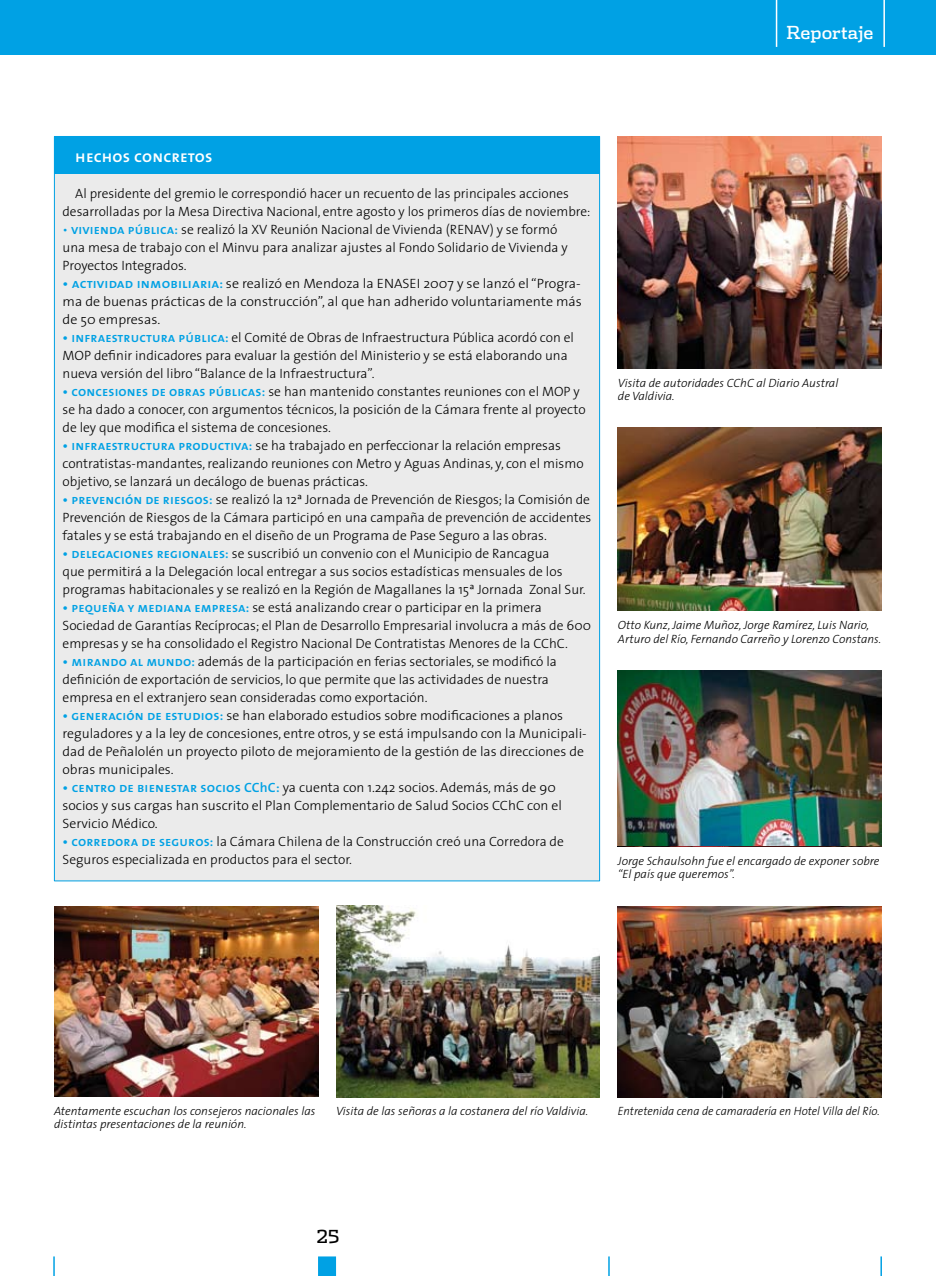
<style>
.page{position:relative;width:936px;height:1276px;background:#fff}
.page>*{position:absolute;margin:0;border:0;box-sizing:border-box;transform-origin:0 0}
.t1{font:18px "Dispatch";color:#fff}
.t2{font:18px "Dispatch";color:#000}
.t3{font:16.5px "The Sans Semi Bold Caps";letter-spacing:.01em;color:#fff}
.t4{font:300 13.5px/18px "The Sans";color:#000}
.t5{font:300 13.5px/18px "The Sans";color:#000;text-align:justify;scale:1.04 1}
.t6{font:italic 300 12px/13.5px "The Sans";color:#000}
.t7{font:italic 300 12px "The Sans";color:#000;scale:.95 1}
.s1{color:#00a1e4}
.s2{font-family:"The Sans Semi Bold Caps";font-weight:400;color:#00a1e4}
.s3{font-weight:600;color:#00a1e4}
</style>
<div class="page">
<div style="left:0;top:0;width:935px;height:54px;background:#00a1e4"></div>
<div style="left:54px;top:136px;width:545px;height:745px;background:#ebebeb"></div>
<div style="left:54px;top:136px;width:545px;height:38px;background:#00a1e4"></div>
<hr style="left:775px;top:0;width:2px;height:47px;background:#fff">
<hr style="left:883px;top:0;width:1px;height:47px;background:#fff">
<img style="left:618px;top:136px;width:263px;height:232px">
<img style="left:618px;top:427px;width:263px;height:183px">
<img style="left:618px;top:906px;width:263px;height:191px">
<hr style="left:53px;top:1256px;width:2px;height:20px;background:#00a1e4">
<div style="left:318px;top:1256px;width:18px;height:20px;background:#00a1e4"></div>
<svg style="left:608px;top:1256px;width:1px;height:20px"></svg>
<svg style="left:880px;top:1256px;width:1px;height:20px"></svg>
<img style="left:54px;top:906px;width:264px;height:190px">
<img style="left:618px;top:670px;width:263px;height:176px">
<img style="left:336px;top:905px;width:264px;height:192px">
<h1 class="t1" style="left:786px;top:21px;width:89px">Reportaje</h1>
<p class="t3" style="left:75px;top:143px;width:139px">hechos concretos</p>
<p class="t4" style="left:63px;top:184px;width:529px;text-indent:13px">Al presidente del gremio le correspondió hacer un recuento de las principales acciones desarrolladas por la Mesa Directiva Nacional, entre agosto y los primeros días de noviembre:</p>
<p class="t4" style="left:63px;top:220px;width:506px"><span class="s1">•</span> <span class="s2">vivienda pública:</span> se realizó la XV Reunión Nacional de Vivienda (RENAV) y se formó una mesa de trabajo con el Minvu para analizar ajustes al Fondo Solidario de Vivienda y<br>Proyectos Integrados.</p>
<p class="t5" style="left:63px;top:274px;width:501px"><span class="s2">• actividad inmobiliaria:</span> se realizó en Mendoza la ENASEI 2007 y se lanzó el “Progra&shy;ma de buenas prácticas de la construcción”, al que han adherido voluntariamente más de 50 empresas.</p>
<p class="t4" style="left:63px;top:328px;width:513px"><span class="s2">• infraestructura pública:</span> el Comité de Obras de Infraestructura Pública acordó con el<br>MOP definir indicadores para evaluar la gestión del Ministerio y se está elaborando una nueva versión del libro “Balance de la Infraestructura”.</p>
<p class="t4" style="left:63px;top:382px;width:524px"><span class="s2">• concesiones de obras públicas:</span> se han mantenido constantes reuniones con el MOP y se ha dado a conocer, con argumentos técnicos, la posición de la Cámara frente al proyecto de ley que modifica el sistema de concesiones.</p>
<p class="t4" style="left:63px;top:436px;width:522px"><span class="s2">• infraestructura productiva:</span> se ha trabajado en perfeccionar la relación empresas contratistas-mandantes, realizando reuniones con Metro y Aguas Andinas, y, con el mismo objetivo, se lanzará un decálogo de buenas prácticas.</p>
<p class="t4" style="left:63px;top:490px;width:530px;text-align:justify"><span class="s2">• prevención de riesgos:</span> se realizó la 12ª Jornada de Prevención de Riesgos; la Comisión de Prevención de Riesgos de la Cámara participó en una campaña de prevención de accidentes fatales y se está trabajando en el diseño de un Programa de Pase Seguro a las obras.</p>
<p class="t4" style="left:63px;top:544px;width:524px"><span class="s2">• delegaciones regionales:</span> se suscribió un convenio con el Municipio de Rancagua<br>que permitirá a la Delegación local entregar a sus socios estadísticas mensuales de los programas habitacionales y se realizó en la Región de Magallanes la 15ª Jornada Zonal Sur.</p>
<p class="t4" style="left:63px;top:598px;width:530px"><span class="s2">• pequeña y mediana empresa:</span> se está analizando crear o participar en la primera<br>Sociedad de Garantías Recíprocas; el Plan de Desarrollo Empresarial involucra a más de 600 empresas y se ha consolidado el Registro Nacional De Contratistas Menores de la CChC.</p>
<p class="t4" style="left:63px;top:652px;width:496px"><span class="s2">• mirando al mundo:</span> además de la participación en ferias sectoriales, se modificó la definición de exportación de servicios, lo que permite que las actividades de nuestra empresa en el extranjero sean consideradas como exportación.</p>
<p class="t4" style="left:63px;top:706px;width:525px"><span class="s2">• generación de estudios:</span> se han elaborado estudios sobre modificaciones a planos reguladores y a la ley de concesiones, entre otros, y se está impulsando con la Municipali&shy;dad de Peñalolén un proyecto piloto de mejoramiento de la gestión de las direcciones de obras municipales.</p>
<p class="t4" style="left:63px;top:778px;width:501px"><span class="s2">• centro de bienestar socios CC</span><span class="s3">h</span><span class="s2">C:</span> ya cuenta con 1.242 socios. Además, más de 90 socios y sus cargas han suscrito el Plan Complementario de Salud Socios CChC con el<br>Servicio Médico.</p>
<p class="t4" style="left:63px;top:832px;width:503px"><span class="s2">• corredora de seguros:</span> la Cámara Chilena de la Construcción creó una Corredora de<br>Seguros especializada en productos para el sector.</p>
<p class="t6" style="left:618px;top:375px;width:222px">Visita de autoridades CChC al Diario Austral de Valdivia.</p>
<p class="t6" style="left:618px;top:618px;width:264px">Otto Kunz, Jaime Muñoz, Jorge Ramírez, Luis Nario,<br>Arturo del Río, Fernando Carreño y Lorenzo Constans.</p>
<p class="t6" style="left:618px;top:853px;width:263px">Jorge Schaulsohn fue el encargado de exponer sobre “El país que queremos”.</p>
<p class="t6" style="left:54px;top:1103px;width:263px">Atentamente escuchan los consejeros nacionales las</p>
<p class="t6" style="left:336px;top:1103px;width:254px">Visita de las señoras a la costanera del río Valdivia.</p>
<p class="t7" style="left:618px;top:1100px;width:277px">Entretenida cena de camaradería en Hotel Villa del Río.</p>
<p class="t6" style="left:54px;top:1117px;width:194px">distintas presentaciones de la reunión.</p>
<h1 class="t2" style="left:317px;top:1224px;width:24px">25</h1>
</div>
